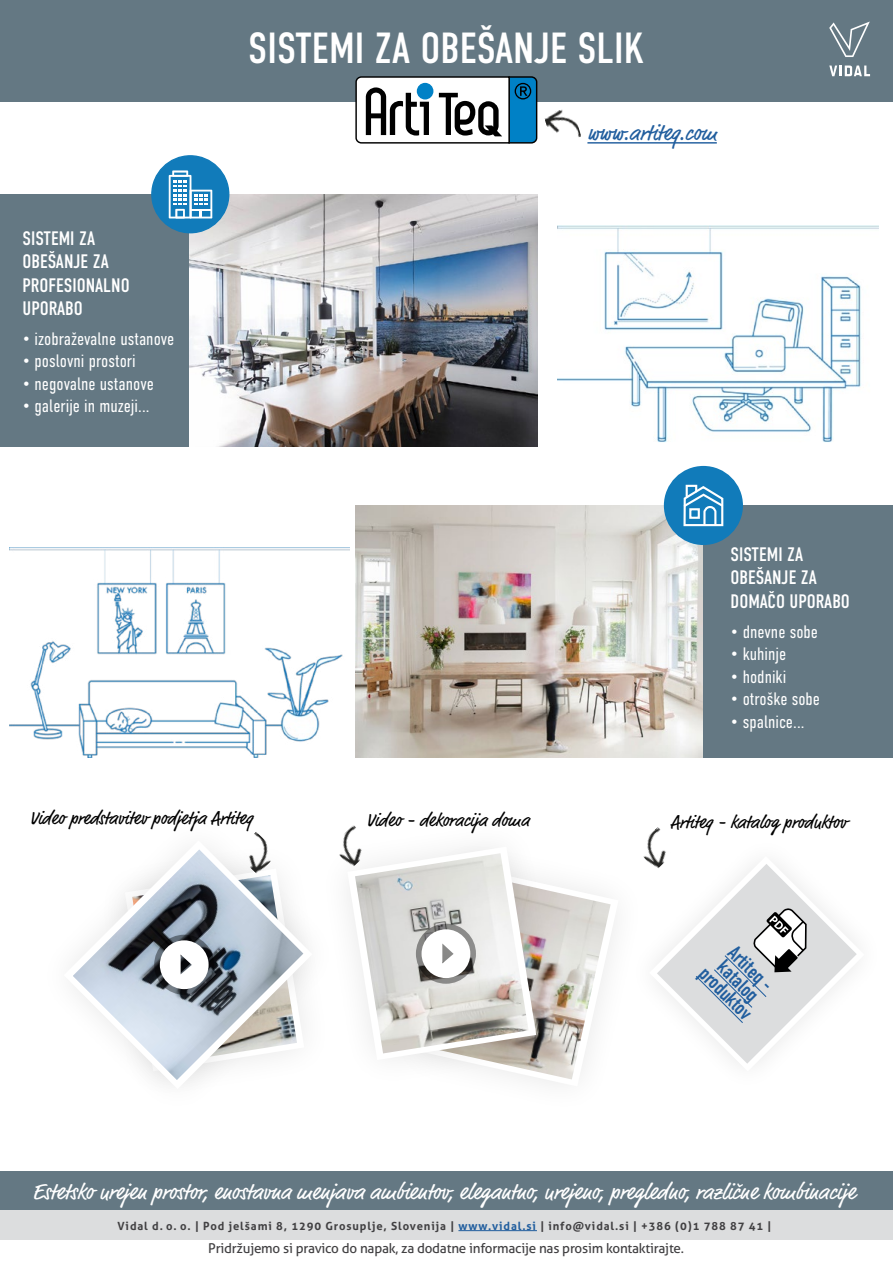
<style>
.page{position:relative;width:893px;height:1263px;background:#fff}
.page>*{position:absolute;margin:0;border:0;box-sizing:border-box;transform-origin:0 0}
.t1{font:43.5px "DIN Condensed";color:#fff}
.t2{font:22.5px "Market Pro";color:#fff}
.t3{font:22.5px "Market Pro";color:#215e9e}
.t4{font:20.7px/17.5px "DIN Condensed";color:#215e9e;text-align:center}
.t5{font:19.5px/23.4px "DIN Condensed";color:#fff}
.t6{font:18.6px "Market Pro";color:#000}
.t7{font:300 18px "DIN Condensed";color:#fff}
.t8{font:13.5px "Aller";letter-spacing:-.015em;color:#414042}
.t9{font:700 11.25px "Aller";letter-spacing:.08em;color:#414042}
.s1{font-weight:400}
.s2{color:#215e9e}
</style>
<div class="page">
<div style="left:0;top:0;width:893px;height:102px;background:#647883"></div>
<div style="left:0;top:1210px;width:893px;height:30px;background:#dcddde"></div>
<svg style="left:356px;top:76px;width:181px;height:68px"></svg>
<svg style="left:829px;top:66px;width:41px;height:10px"></svg>
<svg style="left:829px;top:22px;width:41px;height:35px"></svg>
<img style="left:73px;top:849px;width:162px;height:231px">
<svg style="left:125px;top:868px;width:179px;height:203px"></svg>
<img style="left:235px;top:832px;width:44px;height:43px">
<hr style="left:458px;top:1230px;width:79px;height:1px;background:#215e9e">
<img style="left:356px;top:505px;width:347px;height:252px">
<div style="left:704px;top:505px;width:189px;height:252px;background:#647883"></div>
<div style="left:664px;top:466px;width:79px;height:79px;background:#117bba;border-radius:50%"></div>
<svg style="left:683px;top:484px;width:41px;height:43px"></svg>
<img style="left:9px;top:547px;width:340px;height:210px">
<div style="left:0;top:194px;width:189px;height:252px;background:#647883"></div>
<img style="left:190px;top:194px;width:347px;height:252px">
<div style="left:152px;top:156px;width:77px;height:77px;background:#117bba;border-radius:50%"></div>
<div style="left:151px;top:155px;width:78px;height:78px;border:1px solid #117bba;border-radius:50%"></div>
<svg style="left:169px;top:170px;width:43px;height:48px"></svg>
<img style="left:557px;top:226px;width:321px;height:216px">
<svg style="left:347px;top:846px;width:268px;height:238px"></svg>
<img style="left:650px;top:827px;width:11px;height:7px">
<svg style="left:657px;top:864px;width:200px;height:200px"></svg>
<hr style="left:587px;top:142px;width:130px;height:2px;background:#215e9e">
<img style="left:544px;top:109px;width:37px;height:28px">
<div style="left:0;top:1171px;width:893px;height:39px;background:#647883"></div>
<h1 class="t1" style="left:248px;top:24px;width:398px">SISTEMI ZA OBEŠANJE SLIK</h1>
<p class="t5" style="left:22px;top:227px;width:109px">SISTEMI ZA<br>OBEŠANJE ZA<br>PROFESIONALNO<br>UPORABO</p>
<p class="t7" style="left:22px;top:329px;width:153px"><span class="s1">•</span> izobraževalne ustanove</p>
<p class="t7" style="left:22px;top:351px;width:115px"><span class="s1">•</span> poslovni prostori</p>
<p class="t7" style="left:22px;top:374px;width:133px"><span class="s1">•</span> negovalne ustanove</p>
<p class="t7" style="left:22px;top:396px;width:129px"><span class="s1">•</span> galerije in muzeji...</p>
<p class="t6" style="left:29px;top:805px;width:225px">Video predstavitev podjetja Artiteq</p>
<p class="t3" style="left:587px;top:118px;width:131px">www.artiteq.com</p>
<p class="t5" style="left:730px;top:543px;width:121px">SISTEMI ZA<br>OBEŠANJE ZA<br>DOMAČO UPORABO</p>
<p class="t7" style="left:730px;top:621px;width:89px"><span class="s1">•</span> dnevne sobe</p>
<p class="t7" style="left:730px;top:644px;width:57px"><span class="s1">•</span> kuhinje</p>
<p class="t7" style="left:730px;top:666px;width:57px"><span class="s1">•</span> hodniki</p>
<p class="t7" style="left:730px;top:689px;width:91px"><span class="s1">•</span> otroške sobe</p>
<p class="t7" style="left:730px;top:711px;width:76px"><span class="s1">•</span> spalnice...</p>
<p class="t6" style="left:366px;top:807px;width:165px">Video - dekoracija doma</p>
<p class="t6" style="left:670px;top:810px;width:178px">Artiteq - katalog produktov</p>
<p class="t4" style="left:733px;top:939px;width:67px;rotate:45deg">Artiteq - katalog produktov</p>
<p class="t2" style="left:33px;top:1176px;width:824px">Estetsko urejen prostor, enostavna menjava ambientov, elegantno, urejeno, pregledno, različne kombinacije</p>
<p class="t9" style="left:117px;top:1219px;width:655px">Vidal d. o. o. | Pod jelšami 8, 1290 Grosuplje, Slovenija | <span class="s2">www.vidal.si</span> | info@vidal.si | +386 (0)1 788 87 41 |</p>
<p class="t8" style="left:208px;top:1240px;width:477px">Pridržujemo si pravico do napak, za dodatne informacije nas prosim kontaktirajte.</p>
</div>
